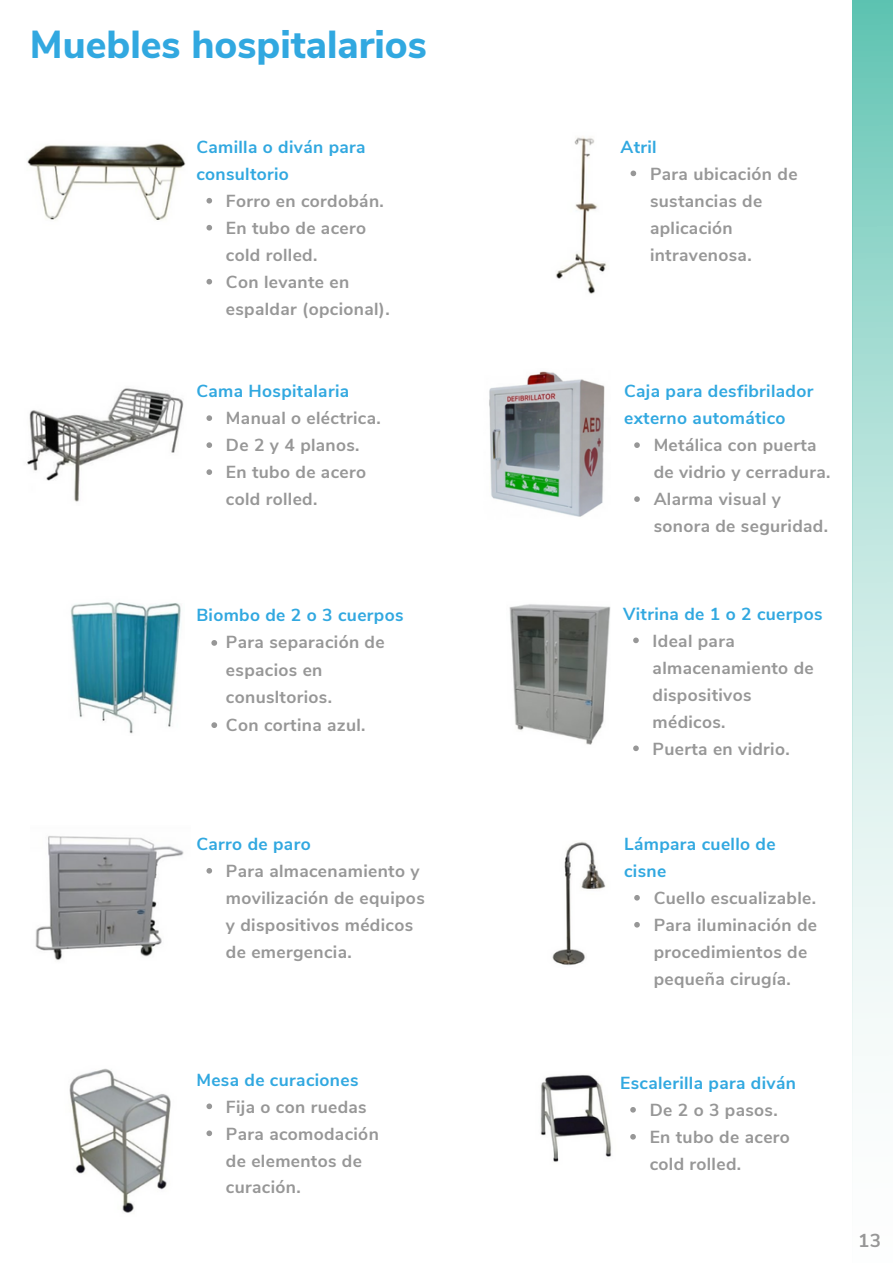
<style>
.page{position:relative;width:893px;height:1264px;background:#fff}
.page>*{position:absolute;margin:0;border:0;box-sizing:border-box;transform-origin:0 0}
.t1{font:800 39px "Nunito Sans";color:#31a8e0}
.t2{font:700 18.75px "Nunito Sans";color:#979797}
.t3{font:700 17.4px/27px "Nunito Sans";letter-spacing:.02em;color:#979797}
.t4{font:700 17.4px/27px "Nunito Sans";letter-spacing:.02em;color:#31a8e0}
</style>
<div class="page">
<svg style="left:852px;top:0;width:40px;height:1141px"></svg>
<img style="left:27px;top:143px;width:159px;height:77px">
<img style="left:27px;top:388px;width:157px;height:114px">
<img style="left:70px;top:602px;width:111px;height:132px">
<img style="left:509px;top:604px;width:101px;height:141px">
<img style="left:35px;top:836px;width:149px;height:125px">
<img style="left:552px;top:842px;width:54px;height:124px">
<img style="left:69px;top:1068px;width:102px;height:145px">
<img style="left:489px;top:371px;width:116px;height:146px">
<svg style="left:206px;top:198px;width:6px;height:5px"></svg>
<svg style="left:206px;top:225px;width:6px;height:5px"></svg>
<svg style="left:206px;top:279px;width:6px;height:5px"></svg>
<img style="left:540px;top:1075px;width:72px;height:87px">
<svg style="left:630px;top:1107px;width:5px;height:5px"></svg>
<svg style="left:630px;top:1134px;width:5px;height:5px"></svg>
<svg style="left:206px;top:415px;width:6px;height:6px"></svg>
<svg style="left:206px;top:442px;width:6px;height:6px"></svg>
<svg style="left:206px;top:469px;width:6px;height:6px"></svg>
<img style="left:556px;top:137px;width:51px;height:157px">
<svg style="left:630px;top:170px;width:6px;height:6px"></svg>
<svg style="left:211px;top:640px;width:6px;height:5px"></svg>
<svg style="left:211px;top:722px;width:6px;height:6px"></svg>
<svg style="left:633px;top:637px;width:5px;height:6px"></svg>
<svg style="left:633px;top:745px;width:5px;height:6px"></svg>
<svg style="left:206px;top:868px;width:6px;height:5px"></svg>
<svg style="left:634px;top:895px;width:5px;height:5px"></svg>
<svg style="left:634px;top:922px;width:5px;height:5px"></svg>
<svg style="left:206px;top:1103px;width:6px;height:6px"></svg>
<svg style="left:206px;top:1130px;width:6px;height:6px"></svg>
<svg style="left:634px;top:442px;width:5px;height:6px"></svg>
<svg style="left:634px;top:496px;width:5px;height:6px"></svg>
<h1 class="t1" style="left:30px;top:19px;width:398px">Muebles hospitalarios</h1>
<p class="t4" style="left:196px;top:134px;width:171px">Camilla o diván para consultorio</p>
<p class="t3" style="left:226px;top:188px;width:165px">Forro en cordobán.<br>En tubo de acero cold rolled.<br>Con levante en espaldar (opcional).</p>
<p class="t4" style="left:196px;top:378px;width:154px">Cama Hospitalaria</p>
<p class="t3" style="left:226px;top:405px;width:156px">Manual o eléctrica.<br>De 2 y 4 planos.<br>En tubo de acero cold rolled.</p>
<p class="t4" style="left:196px;top:601px;width:209px">Biombo de 2 o 3 cuerpos</p>
<p class="t3" style="left:226px;top:629px;width:160px;line-height:27.5px">Para separación de espacios en conusltorios.<br>Con cortina azul.</p>
<p class="t4" style="left:196px;top:830px;width:116px">Carro de paro</p>
<p class="t3" style="left:226px;top:857px;width:200px">Para almacenamiento y movilización de equipos y dispositivos médicos de emergencia.</p>
<p class="t4" style="left:196px;top:1066px;width:164px">Mesa de curaciones</p>
<p class="t3" style="left:226px;top:1093px;width:154px">Fija o con ruedas<br>Para acomodación de elementos de curación.</p>
<p class="t4" style="left:620px;top:133px;width:38px">Atril</p>
<p class="t3" style="left:650px;top:160px;width:149px">Para ubicación de sustancias de aplicación intravenosa.</p>
<p class="t4" style="left:624px;top:378px;width:191px">Caja para desfibrilador externo automático</p>
<p class="t3" style="left:653px;top:432px;width:178px">Metálica con puerta de vidrio y cerradura.<br>Alarma visual y sonora de seguridad.</p>
<p class="t4" style="left:623px;top:600px;width:201px">Vitrina de 1 o 2 cuerpos</p>
<p class="t3" style="left:652px;top:627px;width:163px">Ideal para almacenamiento de dispositivos médicos.<br>Puerta en vidrio.</p>
<p class="t4" style="left:624px;top:830px;width:153px">Lámpara cuello de cisne</p>
<p class="t3" style="left:653px;top:884px;width:165px">Cuello escualizable.<br>Para iluminación de procedimientos de pequeña cirugía.</p>
<p class="t4" style="left:620px;top:1069px;width:177px">Escalerilla para diván</p>
<p class="t3" style="left:649px;top:1096px;width:142px">De 2 o 3 pasos.<br>En tubo de acero cold rolled.</p>
<p class="t2" style="left:858px;top:1228px;width:24px">13</p>
</div>
